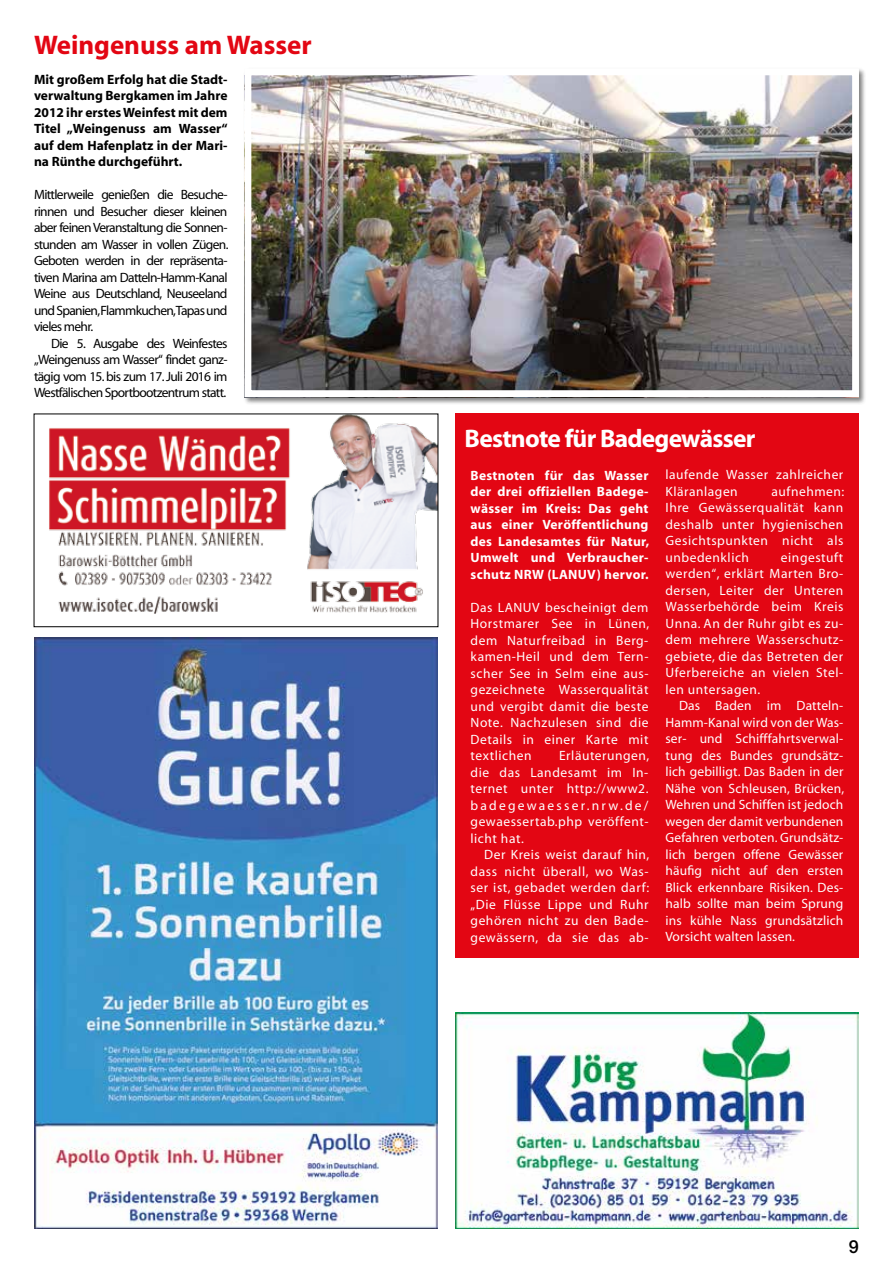
<style>
.page{position:relative;width:893px;height:1263px;background:#fff}
.page>*{position:absolute;margin:0;border:0;box-sizing:border-box;transform-origin:0 0}
.t1{font:700 27px "Myriad";color:#e30613}
.t2{font:700 25.5px "Myriad";letter-spacing:-.03em;color:#fff}
.t3{font:500 18px "Helvetica Neue";color:#000}
.t4{font:13.5px/16.5px "Myriad";letter-spacing:.04em;color:#fff;text-align:justify}
.t5{font:13.5px/16.5px "Myriad";letter-spacing:-.05em;color:#000;text-align:justify}
.t6{font:700 13.5px/16.5px "Myriad";letter-spacing:.02em;color:#fff;text-align:justify}
.t7{font:700 13.5px/16.5px "Myriad";color:#000;text-align:justify}
</style>
<div class="page">
<img style="left:455px;top:1012px;width:404px;height:217px">
<div style="left:455px;top:414px;width:404px;height:544px;background:#e30613"></div>
<div style="left:243px;top:67px;width:623px;height:338px;background:#000;opacity:.5"></div>
<img style="left:252px;top:76px;width:599px;height:313px">
<div style="left:244px;top:68px;width:615px;height:329px;border:7px solid #fff"></div>
<img style="left:34px;top:638px;width:404px;height:591px">
<img style="left:49px;top:416px;width:387px;height:198px">
<div style="left:34px;top:414px;width:404px;height:213px;border:1px solid #000"></div>
<h1 class="t1" style="left:34px;top:31px;width:279px">Weingenuss am Wasser</h1>
<p class="t7" style="left:34px;top:71px;width:195px">Mit großem Erfolg hat die Stadt&shy;verwaltung Bergkamen im Jahre 2012 ihr erstes Weinfest mit dem Titel „Weingenuss am Wasser“ auf dem Hafenplatz in der Mari&shy;na Rünthe durchgeführt.</p>
<p class="t5" style="left:34px;top:187px;width:196px">Mittlerweile genießen die Besuche&shy;rinnen und Besucher dieser kleinen aber feinen Veranstaltung die Sonnen&shy;stunden am Wasser in vollen Zügen.<br>Geboten werden in der repräsenta&shy;tiven Marina am Datteln-Hamm-Kanal Weine aus Deutschland, Neuseeland und Spanien,Flammkuchen,Tapas und vieles mehr.</p>
<p class="t5" style="left:34px;top:335px;width:195px;text-indent:17px">Die 5. Ausgabe des Weinfestes „Weingenuss am Wasser“ findet ganz&shy;tägig vom 15. bis zum 17. Juli 2016 im Westfälischen Sportbootzentrum statt.</p>
<h2 class="t2" style="left:465px;top:425px;width:292px">Bestnote für Badegewässer</h2>
<p class="t6" style="left:471px;top:467px;width:180px">Bestnoten für das Wasser der drei offiziellen Badege&shy;wässer im Kreis: Das geht aus einer Veröffentlichung des Landesamtes für Natur, Umwelt und Verbraucher&shy;schutz NRW (LANUV) hervor.</p>
<p class="t4" style="left:471px;top:599px;width:180px">Das LANUV bescheinigt dem Horstmarer See in Lünen, dem Naturfreibad in Berg&shy;kamen-Heil und dem Tern&shy;scher See in Selm eine aus&shy;gezeichnete Wasserqualität und vergibt damit die beste Note. Nachzulesen sind die Details in einer Karte mit textlichen</p>
<p class="t4" style="left:471px;top:748px;width:180px;text-indent:89px">Erläuterungen, die das Landesamt im In&shy;ternet unter http://www2. badegewaesser.nrw.de/ gewaessertab.php veröffent&shy;licht hat.</p>
<p class="t4" style="left:471px;top:847px;width:180px;text-indent:14px">Der Kreis weist darauf hin, dass nicht überall, wo Was&shy;ser ist, gebadet werden darf: „Die Flüsse Lippe und Ruhr gehören nicht zu den Bade&shy;gewässern, da sie das ab-</p>
<p class="t4" style="left:665px;top:467px;width:179px">laufende Wasser zahlreicher<br>Kläranlagen</p>
<p class="t4" style="left:665px;top:484px;width:180px;text-indent:106px">aufnehmen:<br>Ihre Gewässerqualität kann deshalb unter hygienischen Gesichtspunkten nicht als unbedenklich</p>
<p class="t4" style="left:665px;top:550px;width:179px;text-indent:115px">eingestuft werden“, erklärt Marten Bro&shy;dersen, Leiter der Unteren Wasserbehörde beim Kreis Unna. An der Ruhr gibt es zu&shy;dem mehrere Wasserschutz&shy;gebiete, die das Betreten der Uferbereiche an vielen Stel&shy;len untersagen.</p>
<p class="t4" style="left:665px;top:698px;width:180px;text-indent:14px">Das Baden im Datteln-Hamm-Kanal wird von der Was&shy;ser- und Schifffahrtsverwal&shy;tung des Bundes grundsätz&shy;lich gebilligt. Das Baden in der Nähe von Schleusen, Brücken, Wehren und Schiffen ist jedoch wegen der damit verbundenen Gefahren verboten. Grundsätz&shy;lich bergen offene Gewässer häufig nicht auf den ersten Blick erkennbare Risiken. Des&shy;halb sollte man beim Sprung ins kühle Nass grundsätzlich Vorsicht walten lassen.</p>
<h3 class="t3" style="left:849px;top:1236px;width:12px">9</h3>
</div>
